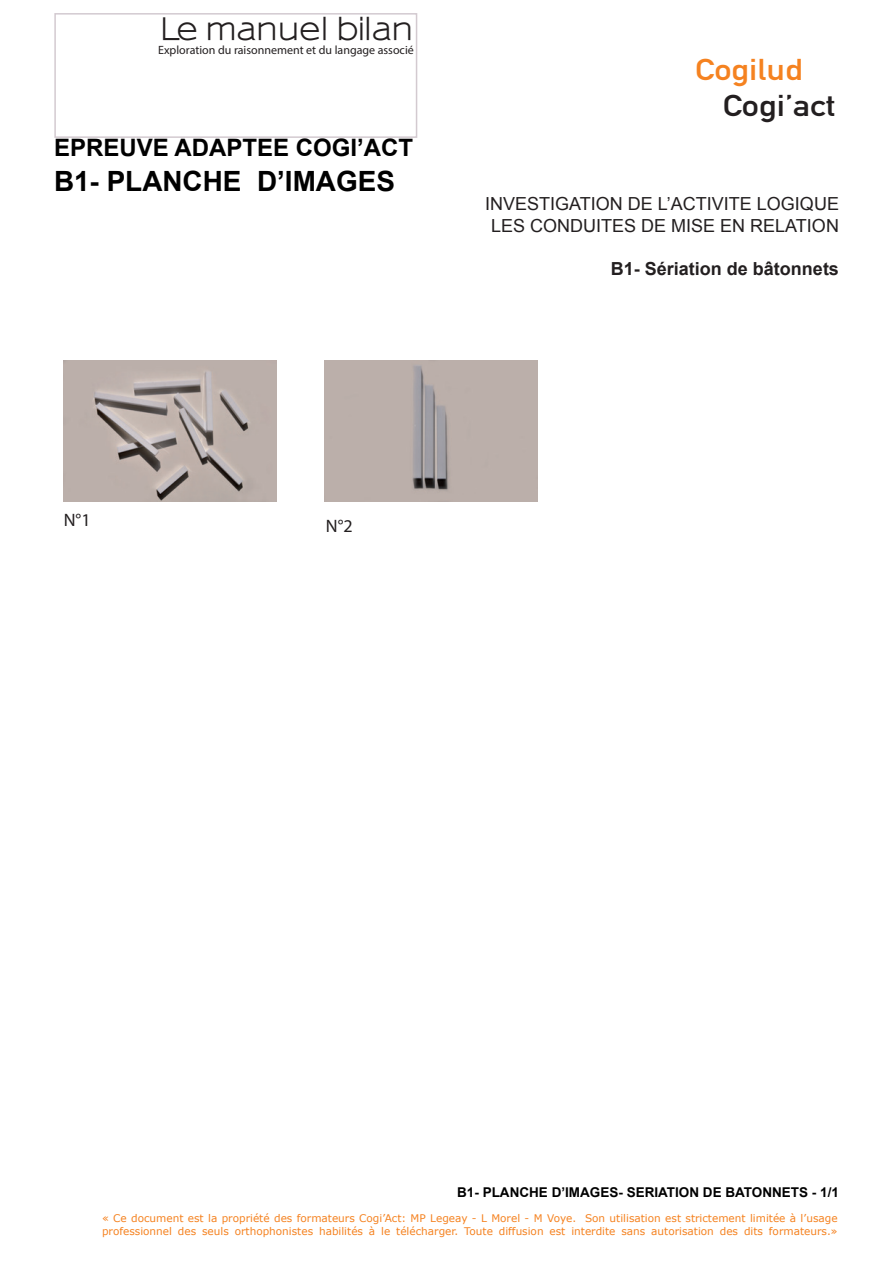
<style>
.page{position:relative;width:893px;height:1263px;background:#fff}
.page>*{position:absolute;margin:0;border:0;box-sizing:border-box;transform-origin:0 0}
.t1{font:700 30px "Sansumi";color:#231f20}
.t2{font:700 29.7px "DIN Alternate";color:#231f20;scale:1.16 1}
.t3{font:700 29.7px "DIN Alternate";color:#f58220;scale:1.16 1}
.t4{font:700 27.9px "Arial";color:#000}
.t5{font:700 24px "Arial";color:#000}
.t6{font:18px "Arial";color:#231f20}
.t7{font:700 18px "Arial";color:#231f20}
.t8{font:18px "Myriad Pro";color:#231f20}
.t9{font:700 13.5px "Arial";color:#000}
.t10{font:12px "Myriad Pro";color:#231f20}
.t11{font:10.5px "Verdana";color:#f58220}
</style>
<div class="page">
<div style="left:54px;top:13px;width:363px;height:125px;border:2px solid #d3cad0"></div>
<img style="left:64px;top:361px;width:212px;height:141px">
<img style="left:325px;top:361px;width:212px;height:141px">
<p class="t1" style="left:160px;top:12px;width:255px">Le manuel bilan</p>
<p class="t10" style="left:158px;top:43px;width:257px">Exploration du raisonnement et du langage associé</p>
<p class="t5" style="left:54px;top:131px;width:361px">EPREUVE ADAPTEE COGI’ACT</p>
<p class="t4" style="left:54px;top:163px;width:343px">B1- PLANCHE D’IMAGES</p>
<p class="t3" style="left:695px;top:46px;width:94px">Cogilud</p>
<p class="t2" style="left:723px;top:83px;width:98px">Cogi’act</p>
<p class="t6" style="left:485px;top:192px;width:355px">INVESTIGATION DE L’ACTIVITE LOGIQUE</p>
<p class="t6" style="left:491px;top:214px;width:349px">LES CONDUITES DE MISE EN RELATION</p>
<p class="t7" style="left:611px;top:257px;width:230px">B1- Sériation de bâtonnets</p>
<p class="t8" style="left:64px;top:509px;width:28px">N°1</p>
<p class="t8" style="left:326px;top:515px;width:28px">N°2</p>
<p class="t9" style="left:457px;top:1184px;width:383px">B1- PLANCHE D’IMAGES- SERIATION DE BATONNETS - 1/1</p>
<p class="t11" style="left:102px;top:1211px;width:737px">« Ce document est la propriété des formateurs Cogi’Act: MP Legeay - L Morel - M Voye. Son utilisation est strictement limitée à l’usage</p>
<p class="t11" style="left:102px;top:1224px;width:737px">professionnel des seuls orthophonistes habilités à le télécharger. Toute diffusion est interdite sans autorisation des dits formateurs.»</p>
</div>
